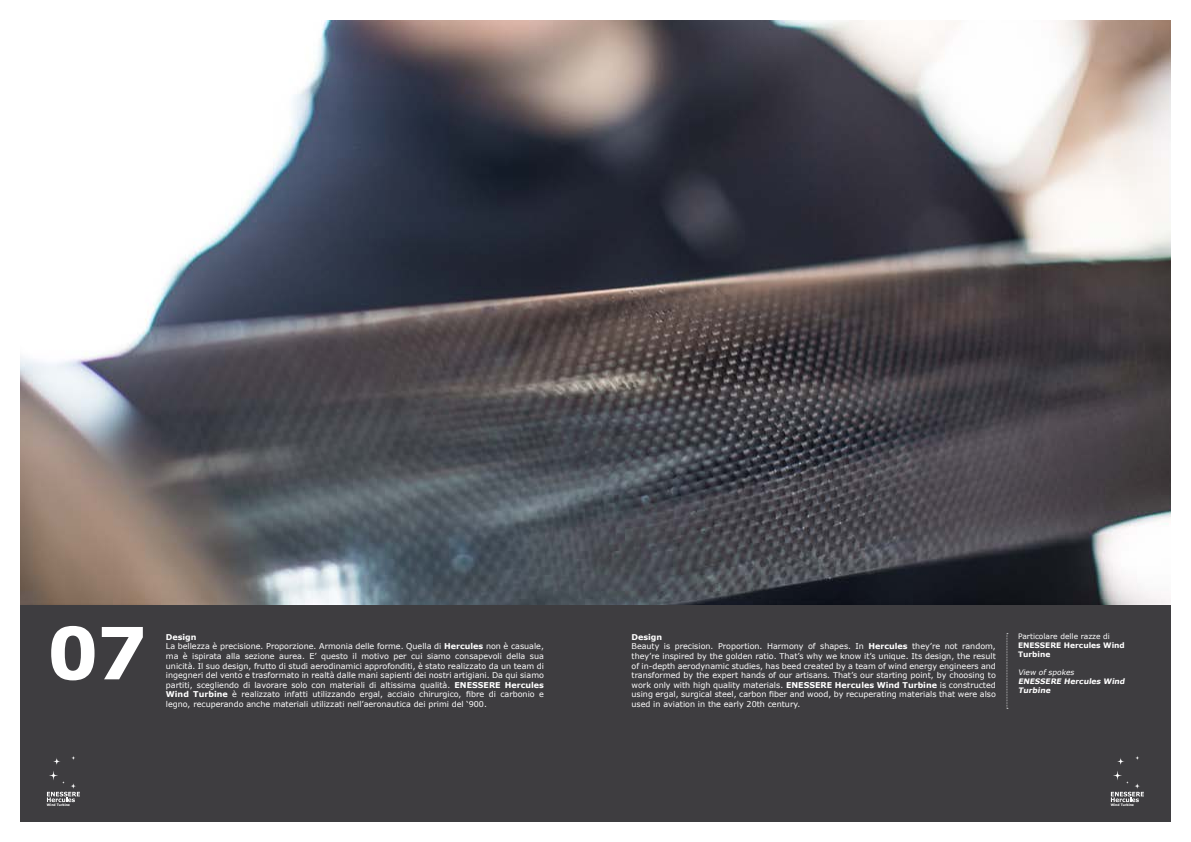
<style>
.page{position:relative;width:1191px;height:842px;background:#fff}
.page>*{position:absolute;margin:0;border:0;box-sizing:border-box;transform-origin:0 0}
.t1{font:700 72px "Verdana";color:#fff}
.t2{font:8px/9.6px "Verdana";color:#fff}
.t3{font:700 7.5px/9px "Verdana";color:#fff}
.t4{font:italic 700 7.5px/9px "Verdana";color:#fff}
.t5{font:7.5px "Verdana";color:#fff}
.t6{font:italic 7.5px "Verdana";color:#fff}
.t7{font:700 3.3px "Verdana";color:#fff;scale:.94 1}
.s1{font-weight:700}
</style>
<div class="page">
<div style="left:0;top:604px;width:1191px;height:238px;background:#3e3d40"></div>
<svg style="left:1110px;top:756px;width:33px;height:46px"></svg>
<svg style="left:47px;top:756px;width:33px;height:46px"></svg>
<img style="left:21px;top:21px;width:1149px;height:583px">
<svg style="left:1006px;top:633px;width:2px;height:76px"></svg>
<div style="left:0;top:0;width:1191px;height:842px;border:20px solid #fff"></div>
<h1 class="t1" style="left:47px;top:602px;width:102px">07</h1>
<p class="t2" style="left:631px;top:632px;width:366px"><span class="s1">Design<br></span>Beauty is precision. Proportion. Harmony of shapes. In <span class="s1">Hercules</span> they’re not random, they’re inspired by the golden ratio. That’s why we know it’s unique. Its design, the result of in-depth aerodynamic studies, has beed created by a team of wind energy engineers and transformed by the expert hands of our artisans. That’s our starting point, by choosing to work only with high quality materials. <span class="s1">ENESSERE Hercules Wind Turbine</span> is constructed using ergal, surgical steel, carbon fiber and wood, by recuperating materials that were also used in aviation in the early 20th century.</p>
<p class="t5" style="left:1018px;top:631px;width:93px">Particolare delle razze di</p>
<p class="t2" style="left:166px;top:632px;width:379px"><span class="s1">Design<br></span>La bellezza è precisione. Proporzione. Armonia delle forme. Quella di <span class="s1">Hercules</span> non è casuale, ma è ispirata alla sezione aurea. E’ questo il motivo per cui siamo consapevoli della sua unicità. Il suo design, frutto di studi aerodinamici approfonditi, è stato realizzato da un team di ingegneri del vento e trasformato in realtà dalle mani sapienti dei nostri artigiani. Da qui siamo partiti, scegliendo di lavorare solo con materiali di altissima qualità. <span class="s1">ENESSERE Hercules Wind Turbine</span> è realizzato infatti utilizzando ergal, acciaio chirurgico, fibre di carbonio e legno, recuperando anche materiali utilizzati nell’aeronautica dei primi del ‘900.</p>
<p class="t3" style="left:1018px;top:641px;width:108px">ENESSERE Hercules Wind<br>Turbine</p>
<p class="t6" style="left:1018px;top:667px;width:59px">View of spokes</p>
<p class="t4" style="left:1018px;top:677px;width:110px">ENESSERE Hercules Wind<br>Turbine</p>
<p class="t7" style="left:47px;top:802px;width:26px">Wind Turbine</p>
<p class="t7" style="left:1110px;top:802px;width:26px">Wind Turbine</p>
</div>
